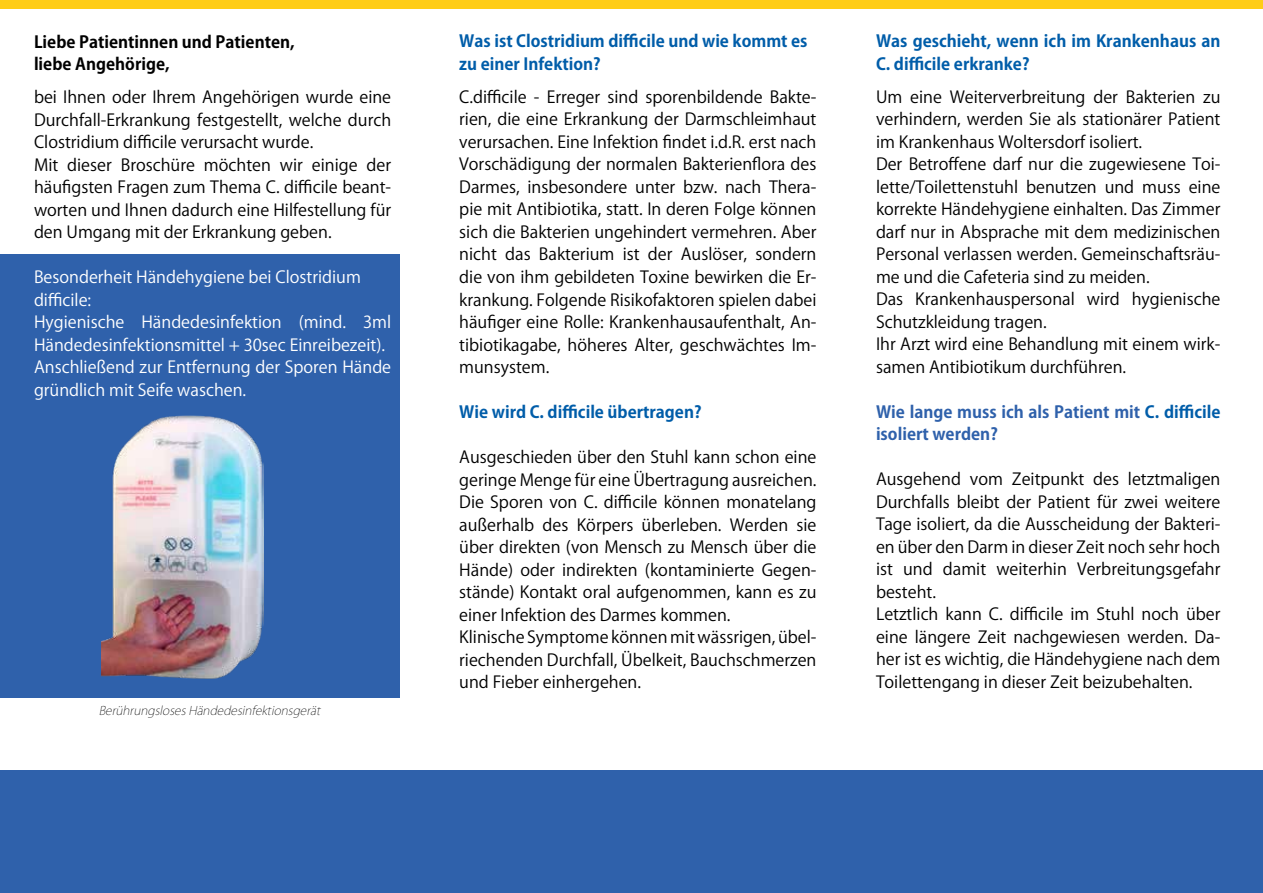
<style>
.page{position:relative;width:1263px;height:893px;background:#fff}
.page>*{position:absolute;margin:0;border:0;box-sizing:border-box;transform-origin:0 0}
.t1{font:16.5px/22.5px "Koz Go Pro";color:#000}
.t2{font:16.5px/22.5px "Koz Go Pro";color:#fff}
.t3{font:700 16.5px/22.5px "Koz Go Pro";color:#005da9}
.t4{font:700 16.5px/22.5px "Koz Go Pro";color:#2f61ab}
.t5{font:700 16.5px/22.5px "Koz Go Pro";color:#000}
.t6{font:italic 200 12px "Koz Go Pro";color:#000}
.s1{color:#005da9}
</style>
<div class="page">
<div style="left:0;top:254px;width:400px;height:443px;background:#2f61ab"></div>
<div style="left:0;top:770px;width:1263px;height:123px;background:#2f61ab"></div>
<div style="left:0;top:0;width:1263px;height:9px;background:#ffcd16"></div>
<img style="left:101px;top:416px;width:163px;height:263px">
<p class="t5" style="left:34px;top:31px;width:262px">Liebe Patientinnen und Patienten, liebe Angehörige,</p>
<p class="t1" style="left:34px;top:86px;width:359px">bei Ihnen oder Ihrem Angehörigen wurde eine Durchfall-Erkrankung festgestellt, welche durch Clostridium difficile verursacht wurde.<br>Mit dieser Broschüre möchten wir einige der häufigsten Fragen zum Thema C. difficile beant&shy;worten und Ihnen dadurch eine Hilfestellung für den Umgang mit der Erkrankung geben.</p>
<p class="t2" style="left:34px;top:266px;width:359px">Besonderheit Händehygiene bei Clostridium difficile:<br>Hygienische Händedesinfektion (mind. 3ml Händedesinfektionsmittel + 30sec Einreibezeit).<br>Anschließend zur Entfernung der Sporen Hände gründlich mit Seife waschen.</p>
<p class="t6" style="left:99px;top:703px;width:226px">BerührungslosesHändedesinfektionsgerät</p>
<p class="t3" style="left:459px;top:31px;width:350px">Was ist Clostridium difficile und wie kommt es zu einer Infektion?</p>
<p class="t1" style="left:459px;top:86px;width:359px;text-align:justify">C.difficile - Erreger sind sporenbildende Bakte&shy;rien, die eine Erkrankung der Darmschleimhaut verursachen. Eine Infektion findet i.d.R. erst nach Vorschädigung der normalen Bakterienflora des Darmes, insbesondere unter bzw. nach Thera&shy;pie mit Antibiotika, statt. In deren Folge können sich die Bakterien ungehindert vermehren. Aber nicht das Bakterium ist der Auslöser, sondern die von ihm gebildeten Toxine bewirken die Er&shy;krankung. Folgende Risikofaktoren spielen dabei häufiger eine Rolle: Krankenhausaufenthalt, An&shy;tibiotikagabe, höheres Alter, geschwächtes Im&shy;munsystem.</p>
<p class="t3" style="left:459px;top:402px;width:244px">Wie wird C. difficile übertragen?</p>
<p class="t1" style="left:459px;top:446px;width:359px">Ausgeschieden über den Stuhl kann schon eine geringe Menge für eine Übertragung ausreichen.<br>Die Sporen von C. difficile können monatelang außerhalb des Körpers überleben. Werden sie über direkten (von Mensch zu Mensch über die Hände) oder indirekten (kontaminierte Gegen&shy;stände) Kontakt oral aufgenommen, kann es zu einer Infektion des Darmes kommen.<br>Klinische Symptome können mit wässrigen, übel&shy;riechenden Durchfall, Übelkeit, Bauchschmerzen und Fieber einhergehen.</p>
<p class="t3" style="left:876px;top:31px;width:346px">Was geschieht, wenn ich im Krankenhaus an<br>C. difficile erkranke?</p>
<p class="t1" style="left:876px;top:86px;width:346px">Um eine Weiterverbreitung der Bakterien zu verhindern, werden Sie als stationärer Patient im Krankenhaus Woltersdorf isoliert.<br>Der Betroffene darf nur die zugewiesene Toi&shy;lette/Toilettenstuhl benutzen und muss eine korrekte Händehygiene einhalten. Das Zimmer darf nur in Absprache mit dem medizinischen Personal verlassen werden. Gemeinschaftsräu&shy;me und die Cafeteria sind zu meiden.<br>Das Krankenhauspersonal wird hygienische Schutzkleidung tragen.<br>Ihr Arzt wird eine Behandlung mit einem wirk&shy;samen Antibiotikum durchführen.</p>
<p class="t4" style="left:876px;top:402px;width:346px">Wie lange muss ich als Patient mit <span class="s1">C. difficile </span>isoliert werden?</p>
<p class="t1" style="left:876px;top:468px;width:346px">Ausgehend vom Zeitpunkt des letztmaligen Durchfalls bleibt der Patient für zwei weitere Tage isoliert, da die Ausscheidung der Bakteri&shy;en über den Darm in dieser Zeit noch sehr hoch ist und damit weiterhin Verbreitungsgefahr besteht.<br>Letztlich kann C. difficile im Stuhl noch über eine längere Zeit nachgewiesen werden. Da&shy;her ist es wichtig, die Händehygiene nach dem Toilettengang in dieser Zeit beizubehalten.</p>
</div>
